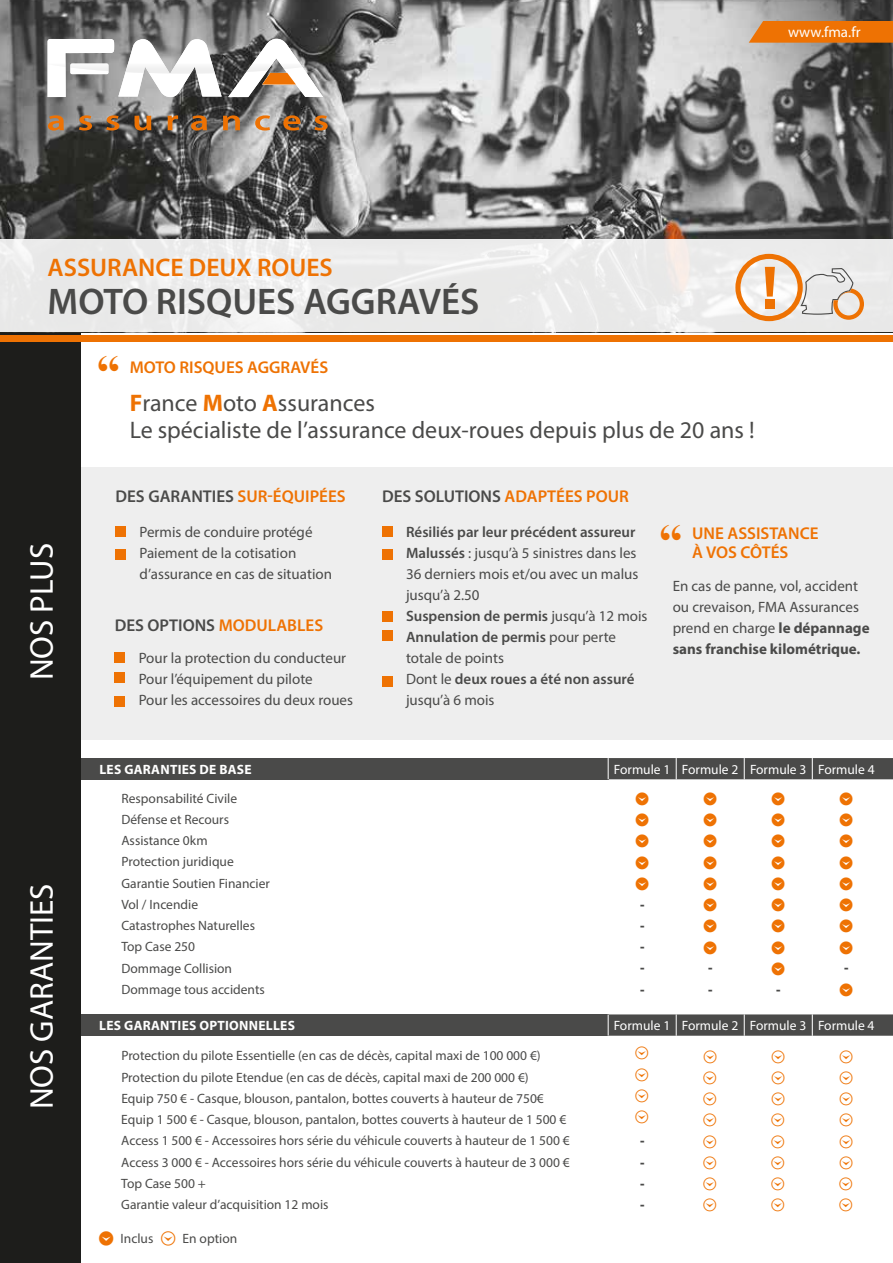
<style>
.page{position:relative;width:893px;height:1263px;background:#fff}
.page>*{position:absolute;margin:0;border:0;box-sizing:border-box;transform-origin:0 0}
.t1{font:700 46.8px "Times New Roman";color:#ee7203}
.t2{font:600 37.2px "Myriad Pro";color:#4a4a49}
.t3{font:33px "Myriad Pro";color:#fff}
.t4{font:600 25.5px "Myriad Pro";color:#ee7203}
.t5{font:24px/27px "Myriad Pro";color:#4a4a49}
.t6{font:600 17.1px "Myriad Pro";color:#4a4a49}
.t7{font:600 17.1px/18px "Myriad Pro";color:#ee7203}
.t8{font:15px/21px "Myriad Pro";color:#4a4a49}
.t9{font:15px "Myriad Pro";color:#fff}
.t10{font:13.5px/21.3px "Myriad Pro";color:#4a4a49}
.t11{font:13.5px "Myriad Pro";color:#fff}
.t12{font:700 13.5px "Myriad Pro";letter-spacing:.02em;color:#fff}
.t13{font:700 13.5px "Arial";color:#4a4a49}
.s1{font-weight:700;color:#ee7203}
.s2{color:#ee7203}
.s3{font-weight:600}
.s4{font-weight:700}
</style>
<div class="page">
<div style="left:72px;top:758px;width:536px;height:21px;background:#4a4a49"></div>
<div style="left:72px;top:1014px;width:536px;height:22px;background:#4a4a49"></div>
<svg style="left:608px;top:758px;width:285px;height:21px;background:#4c4c4b"></svg>
<svg style="left:608px;top:1014px;width:285px;height:22px;background:#525251"></svg>
<div style="left:0;top:468px;width:893px;height:272px;background:#eee"></div>
<div style="left:0;top:244px;width:81px;height:1019px;background:#1d1d1b"></div>
<img style="left:0;top:0;width:893px;height:240px">
<div style="left:115px;top:527px;width:10px;height:10px;background:#ee7203"></div>
<div style="left:115px;top:549px;width:10px;height:10px;background:#ee7203"></div>
<div style="left:382px;top:527px;width:10px;height:10px;background:#ee7203"></div>
<div style="left:382px;top:630px;width:10px;height:10px;background:#ee7203"></div>
<div style="left:382px;top:611px;width:10px;height:10px;background:#ee7203"></div>
<div style="left:382px;top:549px;width:10px;height:10px;background:#ee7203"></div>
<div style="left:382px;top:677px;width:10px;height:10px;background:#ee7203"></div>
<div style="left:115px;top:652px;width:10px;height:10px;background:#ee7203"></div>
<div style="left:115px;top:672px;width:10px;height:10px;background:#ee7203"></div>
<div style="left:115px;top:697px;width:10px;height:10px;background:#ee7203"></div>
<div style="left:0;top:335px;width:893px;height:6px;background:#ee7203"></div>
<div style="left:0;top:240px;width:893px;height:92px;background:#eaeaea"></div>
<svg style="left:749px;top:21px;width:144px;height:22px;background:#ea750d"></svg>
<svg style="left:48px;top:39px;width:275px;height:58px"></svg>
<svg style="left:48px;top:115px;width:16px;height:16px"></svg>
<svg style="left:79px;top:115px;width:13px;height:16px"></svg>
<svg style="left:106px;top:115px;width:13px;height:16px"></svg>
<svg style="left:135px;top:116px;width:16px;height:15px"></svg>
<svg style="left:168px;top:115px;width:10px;height:15px"></svg>
<svg style="left:191px;top:115px;width:16px;height:16px"></svg>
<svg style="left:223px;top:115px;width:17px;height:15px"></svg>
<svg style="left:255px;top:115px;width:15px;height:16px"></svg>
<svg style="left:283px;top:115px;width:17px;height:16px"></svg>
<svg style="left:314px;top:115px;width:14px;height:16px"></svg>
<svg style="left:735px;top:254px;width:129px;height:67px"></svg>
<p class="t9" style="left:788px;top:23px;width:74px">www.fma.fr</p>
<h3 class="t4" style="left:48px;top:252px;width:287px">ASSURANCE DEUX ROUES</h3>
<h2 class="t2" style="left:48px;top:278px;width:433px">MOTO RISQUES AGGRAVÉS</h2>
<h1 class="t1" style="left:97px;top:340px;width:25px">“</h1>
<p class="t7" style="left:130px;top:358px;width:200px">MOTO RISQUES AGGRAVÉS</p>
<h3 class="t5" style="left:130px;top:389px;width:626px"><span class="s1">F</span>rance <span class="s1">M</span>oto <span class="s1">A</span>ssurances<br>Le spécialiste de l’assurance deux-roues depuis plus de 20 ans !</h3>
<h3 class="t3" style="left:21px;top:680px;width:139px;rotate:-90deg">NOS PLUS</h3>
<h3 class="t3" style="left:21px;top:1109px;width:227px;rotate:-90deg">NOS GARANTIES</h3>
<p class="t6" style="left:115px;top:485px;width:232px">DES GARANTIES <span class="s2">SUR-ÉQUIPÉES</span></p>
<p class="t8" style="left:139px;top:522px;width:194px">Permis de conduire protégé<br>Paiement de la cotisation d’assurance en cas de situation</p>
<p class="t6" style="left:115px;top:614px;width:210px">DES OPTIONS <span class="s2">MODULABLES</span></p>
<p class="t8" style="left:139px;top:647px;width:216px">Pour la protection du conducteur<br>Pour l’équipement du pilote<br>Pour les accessoires du deux roues</p>
<p class="t6" style="left:382px;top:485px;width:248px">DES SOLUTIONS <span class="s2">ADAPTÉES POUR</span></p>
<p class="t8" style="left:406px;top:522px;width:243px"><span class="s3">Résiliés par leur précédent assureur<br>Malussés</span> : jusqu’à 5 sinistres dans les<br>36 derniers mois et/ou avec un malus jusqu’à 2.50<br><span class="s3">Suspension de permis</span> jusqu’à 12 mois<br><span class="s3">Annulation de permis</span> pour perte totale de points<br>Dont le <span class="s3">deux roues a été non assuré </span>jusqu’à 6 mois</p>
<h1 class="t1" style="left:659px;top:509px;width:25px">“</h1>
<p class="t7" style="left:692px;top:524px;width:128px">UNE ASSISTANCE<br>À VOS CÔTÉS</p>
<p class="t8" style="left:673px;top:575px;width:198px">En cas de panne, vol, accident ou crevaison, FMA Assurances prend en charge <span class="s4">le dépannage sans franchise kilométrique.</span></p>
<p class="t12" style="left:99px;top:760px;width:154px">LES GARANTIES DE BASE</p>
<p class="t11" style="left:614px;top:761px;width:262px">Formule 1 Formule 2 Formule 3 Formule 4</p>
<p class="t10" style="left:121px;top:787px;width:117px">Responsabilité Civile</p>
<p class="t10" style="left:121px;top:808px;width:109px">Défense et Recours</p>
<p class="t10" style="left:121px;top:830px;width:88px">Assistance 0km</p>
<p class="t10" style="left:121px;top:851px;width:114px">Protection juridique</p>
<p class="t10" style="left:121px;top:872px;width:150px">Garantie Soutien Financier</p>
<p class="t10" style="left:121px;top:893px;width:78px">Vol / Incendie</p>
<p class="t13" style="left:640px;top:895px;width:6px">-</p>
<p class="t10" style="left:121px;top:915px;width:135px">Catastrophes Naturelles</p>
<p class="t13" style="left:640px;top:916px;width:6px">-</p>
<p class="t10" style="left:121px;top:936px;width:75px">Top Case 250</p>
<p class="t13" style="left:640px;top:937px;width:6px">-</p>
<p class="t10" style="left:121px;top:957px;width:112px">Dommage Collision</p>
<p class="t13" style="left:640px;top:959px;width:6px">-</p>
<p class="t13" style="left:708px;top:959px;width:6px">-</p>
<p class="t13" style="left:844px;top:959px;width:6px">-</p>
<p class="t10" style="left:121px;top:978px;width:145px">Dommage tous accidents</p>
<p class="t13" style="left:640px;top:980px;width:6px">-</p>
<p class="t13" style="left:708px;top:980px;width:6px">-</p>
<p class="t13" style="left:776px;top:980px;width:6px">-</p>
<p class="t12" style="left:99px;top:1017px;width:197px">LES GARANTIES OPTIONNELLES</p>
<p class="t11" style="left:614px;top:1017px;width:262px">Formule 1 Formule 2 Formule 3 Formule 4</p>
<p class="t10" style="left:121px;top:1045px;width:450px">Protection du pilote Essentielle (en cas de décès, capital maxi de 100 000 €)<br>Protection du pilote Etendue (en cas de décès, capital maxi de 200 000 €)<br>Equip 750 € - Casque, blouson, pantalon, bottes couverts à hauteur de 750€ Equip 1 500 € - Casque, blouson, pantalon, bottes couverts à hauteur de 1 500 € Access 1 500 € - Accessoires hors série du véhicule couverts à hauteur de 1 500 €</p>
<p class="t13" style="left:640px;top:1131px;width:6px">-</p>
<p class="t10" style="left:121px;top:1151px;width:450px">Access 3 000 € - Accessoires hors série du véhicule couverts à hauteur de 3 000 €</p>
<p class="t13" style="left:640px;top:1153px;width:6px">-</p>
<p class="t10" style="left:121px;top:1172px;width:86px">Top Case 500 +</p>
<p class="t13" style="left:640px;top:1174px;width:6px">-</p>
<p class="t10" style="left:121px;top:1194px;width:209px">Garantie valeur d’acquisition 12 mois</p>
<p class="t13" style="left:640px;top:1195px;width:6px">-</p>
<p class="t10" style="left:99px;top:1227px;width:56px"><span class="s2">▲</span> Inclus</p>
<p class="t10" style="left:183px;top:1227px;width:56px">En option</p>
</div>
